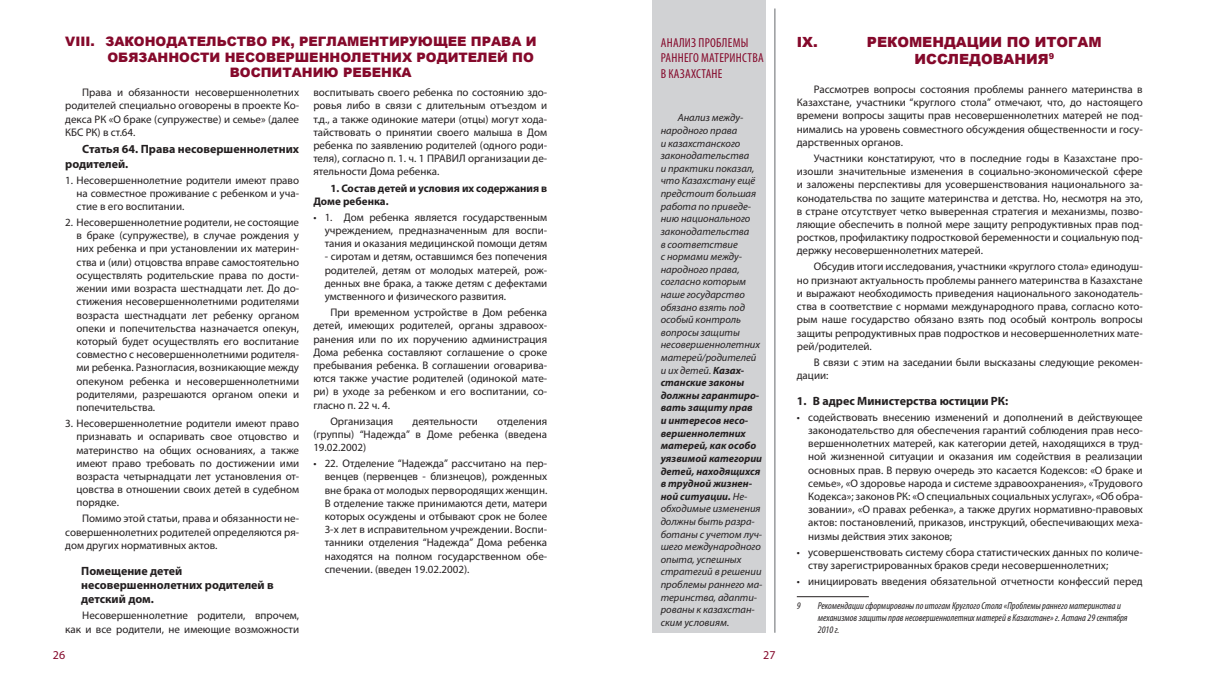
<style>
.page{position:relative;width:1208px;height:698px;background:#fff}
.page>*{position:absolute;margin:0;border:0;box-sizing:border-box;transform-origin:0 0}
.t1{font:900 14px/16.8px "Arial";color:#85092b}
.t2{font:900 13px "Arial";color:#85092b}
.t3{font:condensed 13px/15.6px "Myriad Pro";letter-spacing:.02em;color:#85092b}
.t4{font:700 12px/14.4px "Myriad Pro";color:#231f20}
.t5{font:12px "Myriad Pro";color:#85092b}
.t6{font:11px/13.2px "Myriad Pro";color:#231f20;text-align:justify}
.t7{font:700 11px/13.2px "Myriad Pro";color:#231f20}
.t8{font:italic 10.5px/12.6px "Myriad Pro";color:#231f20}
.t9{font:italic condensed 10px/12px "Myriad Pro";color:#231f20}
.s1{font-weight:700}
</style>
<div class="page">
<div style="left:652px;top:0;width:113px;height:632px;background:#d1d2d4"></div>
<hr style="left:774px;top:9px;width:1px;height:623px;background:#939598">
<hr style="left:797px;top:596px;width:72px;height:1px;background:#231f20">
<p class="t2" style="left:65px;top:32px;width:473px">VIII. Законодательство РК, регламентирующее права и</p>
<p class="t2" style="left:107px;top:48px;width:428px">обязанности несовершеннолетних родителей по</p>
<p class="t2" style="left:230px;top:63px;width:183px">воспитанию ребенка</p>
<p class="t6" style="left:65px;top:86px;width:235px;text-indent:17px">Права и обязанности несовершеннолетних родителей специально оговорены в проекте Ко&shy;декса РК «О браке (супружестве) и семье» (далее КБС РК) в ст.64.</p>
<p class="t4" style="left:65px;top:141px;width:235px;text-indent:17px">Статья 64. Права несовершеннолетних родителей.</p>
<p class="t6" style="left:77px;top:173px;width:224px;text-indent:-11px">1. Несовершеннолетние родители имеют право на совместное проживание с ребенком и уча&shy;стие в его воспитании.</p>
<p class="t6" style="left:77px;top:215px;width:224px;text-indent:-11px">2. Несовершеннолетние родители, не состоящие в браке (супружестве), в случае рождения у них ребенка и при установлении их материн&shy;ства и (или) отцовства вправе самостоятельно осуществлять родительские права по дости&shy;жении ими возраста шестнадцати лет. До до&shy;стижения несовершеннолетними родителями возраста шестнадцати лет ребенку органом опеки и попечительства назначается опекун, который будет осуществлять его воспитание совместно с несовершеннолетними родителя&shy;ми ребенка. Разногласия, возникающие между опекуном ребенка и несовершеннолетними родителями, разрешаются органом опеки и попечительства.</p>
<p class="t6" style="left:77px;top:416px;width:224px;text-indent:-11px">3. Несовершеннолетние родители имеют право признавать и оспаривать свое отцовство и материнство на общих основаниях, а также имеют право требовать по достижении ими возраста четырнадцати лет установления от&shy;цовства в отношении своих детей в судебном порядке.</p>
<p class="t6" style="left:65px;top:511px;width:235px;text-indent:17px">Помимо этой статьи, права и обязанности не&shy;совершеннолетних родителей определяются ря&shy;дом других нормативных актов.</p>
<p class="t4" style="left:81px;top:562px;width:194px">Помещение детей несовершеннолетних родителей в детский дом.</p>
<p class="t6" style="left:65px;top:608px;width:235px;text-align:right">Несовершеннолетние родители, впрочем, как и все родители, не имеющие возможности</p>
<p class="t6" style="left:313px;top:86px;width:235px">воспитывать своего ребенка по состоянию здо&shy;ровья либо в связи с длительным отъездом и т.д., а также одинокие матери (отцы) могут хода&shy;тайствовать о принятии своего малыша в Дом ребенка по заявлению родителей (одного роди&shy;теля), согласно п. 1. ч. 1 ПРАВИЛ организации де&shy;ятельности Дома ребенка.</p>
<p class="t7" style="left:313px;top:181px;width:235px;text-indent:17px">1. Состав детей и условия их содержания в<br>Доме ребенка.</p>
<p class="t6" style="left:325px;top:210px;width:224px;text-indent:-11px">• 1. Дом ребенка является государственным учреждением, предназначенным для воспи&shy;тания и оказания медицинской помощи детям</p>
<p class="t6" style="left:325px;top:250px;width:224px">- сиротам и детям, оставшимся без попечения родителей, детям от молодых матерей, рож&shy;денных вне брака, а также детям с дефектами умственного и физического развития.</p>
<p class="t6" style="left:313px;top:305px;width:235px;text-indent:17px">При временном устройстве в Дом ребенка детей, имеющих родителей, органы здравоох&shy;ранения или по их поручению администрация Дома ребенка составляют соглашение о сроке пребывания ребенка. В соглашении оговарива&shy;ются также участие родителей (одинокой мате&shy;ри) в уходе за ребенком и его воспитании, со&shy;гласно п. 22 ч. 4.</p>
<p class="t6" style="left:330px;top:414px;width:65px">Организация</p>
<p class="t6" style="left:412px;top:414px;width:67px">деятельности</p>
<p class="t6" style="left:313px;top:414px;width:235px;text-indent:184px">отделения (группы) “Надежда” в Доме ребенка (введена 19.02.2002)</p>
<p class="t6" style="left:325px;top:456px;width:224px;text-indent:-11px">• 22. Отделение “Надежда” рассчитано на пер&shy;венцев (первенцев - близнецов), рожденных вне брака от молодых первородящих женщин.<br>В отделение также принимаются дети, матери которых осуждены и отбывают срок не более 3-х лет в исправительном учреждении. Воспи&shy;танники отделения “Надежда” Дома ребенка находятся на полном государственном обе&shy;спечении. (введен 19.02.2002).</p>
<p class="t3" style="left:661px;top:35px;width:104px">АНАЛИЗ ПРОБЛЕМЫ<br>РАННЕГО МАТЕРИНСТВА<br>В КАЗАХСТАНЕ</p>
<p class="t8" style="left:660px;top:111px;width:103px;text-indent:17px">Анализ между&shy;народного права<br>и казахстанского законодательства<br>и практики показал, что Казахстану ещё предстоит большая работа по приведе&shy;нию национального законодательства<br>в соответствие<br>с нормами между&shy;народного права, согласно которым наше государство обязано взять под особый контроль вопросы защиты несовершеннолетних матерей/родителей и их детей. <span class="s1">Казах&shy;станские законы должны гарантиро&shy;вать защиту прав<br>и интересов несо&shy;вершеннолетних матерей, как особо уязвимой категории детей, находящихся в трудной жизнен&shy;ной ситуации.</span> Не&shy;обходимые изменения должны быть разра&shy;ботаны с учетом луч&shy;шего международного опыта, успешных стратегий в решении проблемы раннего ма&shy;теринства, адапти&shy;рованы к казахстан&shy;ским условиям.</p>
<p class="t5" style="left:53px;top:647px;width:14px">26</p>
<p class="t5" style="left:763px;top:647px;width:14px">27</p>
<p class="t1" style="left:797px;top:33px;width:52px">IX. Р</p>
<p class="t1" style="left:914px;top:33px;width:189px;text-indent:-37px">екомендации по итогам исследования<sup>9</sup></p>
<p class="t6" style="left:797px;top:82px;width:347px;text-indent:17px">Рассмотрев вопросы состояния проблемы раннего материнства в Казахстане, участники “круглого стола” отмечают, что, до настоящего времени вопросы защиты прав несовершеннолетних матерей не под&shy;нимались на уровень совместного обсуждения общественности и госу&shy;дарственных органов.</p>
<p class="t6" style="left:797px;top:151px;width:347px;text-indent:17px">Участники констатируют, что в последние годы в Казахстане про&shy;изошли значительные изменения в социально-экономической сфере и заложены перспективы для усовершенствования национального за&shy;конодательства по защите материнства и детства. Но, несмотря на это, в стране отсутствует четко выверенная стратегия и механизмы, позво&shy;ляющие обеспечить в полной мере защиту репродуктивных прав под&shy;ростков, профилактику подростковой беременности и социальную под&shy;держку несовершеннолетних матерей.</p>
<p class="t6" style="left:797px;top:260px;width:347px;text-indent:17px">Обсудив итоги исследования, участники «круглого стола» единодуш&shy;но признают актуальность проблемы раннего материнства в Казахстане и выражают необходимость приведения национального законодатель&shy;ства в соответствие с нормами международного права, согласно кото&shy;рым наше государство обязано взять под особый контроль вопросы защиты репродуктивных прав подростков и несовершеннолетних мате&shy;рей/родителей.</p>
<p class="t6" style="left:797px;top:355px;width:347px;text-indent:17px">В связи с этим на заседании были высказаны следующие рекомен&shy;дации:</p>
<p class="t4" style="left:797px;top:393px;width:213px">1. В адрес Министерства юстиции РК:</p>
<p class="t6" style="left:808px;top:410px;width:336px;text-indent:-11px">• содействовать внесению изменений и дополнений в действующее законодательство для обеспечения гарантий соблюдения прав несо&shy;вершеннолетних матерей, как категории детей, находящихся в труд&shy;ной жизненной ситуации и оказания им содействия в реализации основных прав. В первую очередь это касается Кодексов: «О браке и семье», «О здоровье народа и системе здравоохранения», «Трудового Кодекса»; законов РК: «О специальных социальных услугах», «Об обра&shy;зовании», «О правах ребенка», а также других нормативно-правовых актов: постановлений, приказов, инструкций, обеспечивающих меха&shy;низмы действия этих законов;</p>
<p class="t6" style="left:808px;top:545px;width:336px;text-indent:-11px">• усовершенствовать систему сбора статистических данных по количе&shy;ству зарегистрированных браков среди несовершеннолетних;</p>
<p class="t6" style="left:797px;top:574px;width:347px">• инициировать введения обязательной отчетности конфессий перед</p>
<p class="t9" style="left:797px;top:599px;width:5px">9</p>
<p class="t9" style="left:818px;top:599px;width:311px">Рекомендации сформированы по итогам Круглого Стола «Проблемы раннего материнства и механизмов защиты прав несовершеннолетних матерей в Казахстане» г. Астана 29 сентября<br>2010 г.</p>
</div>
